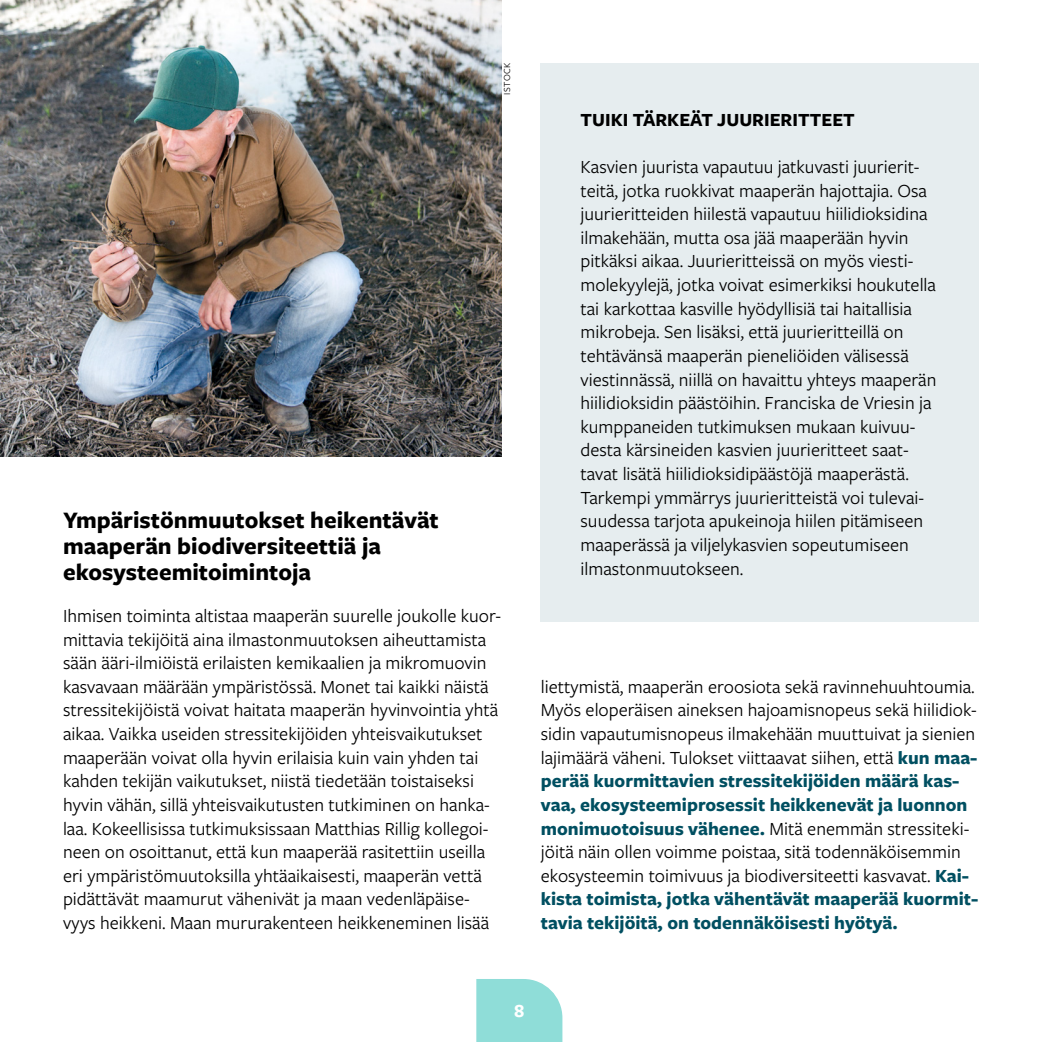
<style>
.page{position:relative;width:1042px;height:1042px;background:#fff}
.page>*{position:absolute;margin:0;border:0;box-sizing:border-box;transform-origin:0 0}
.Otsikko_2{font:700 24.5px/26.2px "Freight Sans Pro";color:#000}
.Leipä{font:19.25px/23.6px "Freight Sans Pro";color:#000}
.Otsikko_3{font:700 19.25px "Freight Sans Pro";color:#000}
.t1{font:700 19.25px "Freight Sans Pro";color:#fff}
.Kuvaaja{font:9.62px "Freight Sans Pro";letter-spacing:.04em;color:#000}
.s1{font-weight:700;color:#004f61}
</style>
<div class="page">
<img style="left:0;top:0;width:501px;height:456px">
<div style="left:541px;top:63px;width:438px;height:559px;background:#e6edef"></div>
<svg style="left:476px;top:979px;width:86px;height:63px;background:#95dfda"></svg>
<p class="Kuvaaja" style="left:501px;top:95px;width:33px;rotate:-90deg">ISTOCK</p>
<p class="Otsikko_2" style="left:63px;top:506px;width:377px">Ympäristönmuutokset heikentävät maaperän biodiversiteettiä ja ekosysteemitoimintoja</p>
<p class="Leipä" style="left:63px;top:603px;width:440px">Ihmisen toiminta altistaa maaperän suurelle joukolle kuor&shy;mittavia tekijöitä aina ilmastonmuutoksen aiheuttamista sään ääri-ilmiöistä erilaisten kemikaalien ja mikromuovin kasvavaan määrään ympäristössä. Monet tai kaikki näistä stressitekijöistä voivat haitata maaperän hyvinvointia yhtä aikaa. Vaikka useiden stressitekijöiden yhteisvaikutukset maaperään voivat olla hyvin erilaisia kuin vain yhden tai kahden tekijän vaikutukset, niistä tiedetään toistaiseksi hyvin vähän, sillä yhteisvaikutusten tutkiminen on hanka&shy;laa. Kokeellisissa tutkimuksissaan Matthias Rillig kollegoi&shy;neen on osoittanut, että kun maaperää rasitettiin useilla eri ympäristömuutoksilla yhtäaikaisesti, maaperän vettä pidättävät maamurut vähenivät ja maan vedenläpäise&shy;vyys heikkeni. Maan mururakenteen heikkeneminen lisää</p>
<p class="Otsikko_3" style="left:580px;top:106px;width:276px">TUIKI TÄRKEÄT JUURIERITTEET</p>
<p class="Leipä" style="left:580px;top:154px;width:357px">Kasvien juurista vapautuu jatkuvasti juurierit&shy;teitä, jotka ruokkivat maaperän hajottajia. Osa juurieritteiden hiilestä vapautuu hiilidioksidina ilmakehään, mutta osa jää maaperään hyvin pitkäksi aikaa. Juurieritteissä on myös viesti&shy;molekyylejä, jotka voivat esimerkiksi houkutella tai karkottaa kasville hyödyllisiä tai haitallisia mikrobeja. Sen lisäksi, että juurieritteillä on tehtävänsä maaperän pieneliöiden välisessä viestinnässä, niillä on havaittu yhteys maaperän hiilidioksidin päästöihin. Franciska de Vriesin ja kumppaneiden tutkimuksen mukaan kuivuu&shy;desta kärsineiden kasvien juurieritteet saat&shy;tavat lisätä hiilidioksidipäästöjä maaperästä.<br>Tarkempi ymmärrys juurieritteistä voi tulevai&shy;suudessa tarjota apukeinoja hiilen pitämiseen maaperässä ja viljelykasvien sopeutumiseen ilmastonmuutokseen.</p>
<p class="Leipä" style="left:541px;top:674px;width:439px">liettymistä, maaperän eroosiota sekä ravinnehuuhtoumia.<br>Myös eloperäisen aineksen hajoamisnopeus sekä hiilidiok&shy;sidin vapautumisnopeus ilmakehään muuttuivat ja sienien lajimäärä väheni. Tulokset viittaavat siihen, että <span class="s1">kun maa&shy;perää kuormittavien stressitekijöiden määrä kas&shy;vaa, ekosysteemiprosessit heikkenevät ja luonnon monimuotoisuus vähenee.</span> Mitä enemmän stressiteki&shy;jöitä näin ollen voimme poistaa, sitä todennäköisemmin ekosysteemin toimivuus ja biodiversiteetti kasvavat. <span class="s1">Kai&shy;kista toimista, jotka vähentävät maaperää kuormit&shy;tavia tekijöitä, on todennäköisesti hyötyä.</span></p>
<p class="t1" style="left:514px;top:997px;width:12px">8</p>
</div>
